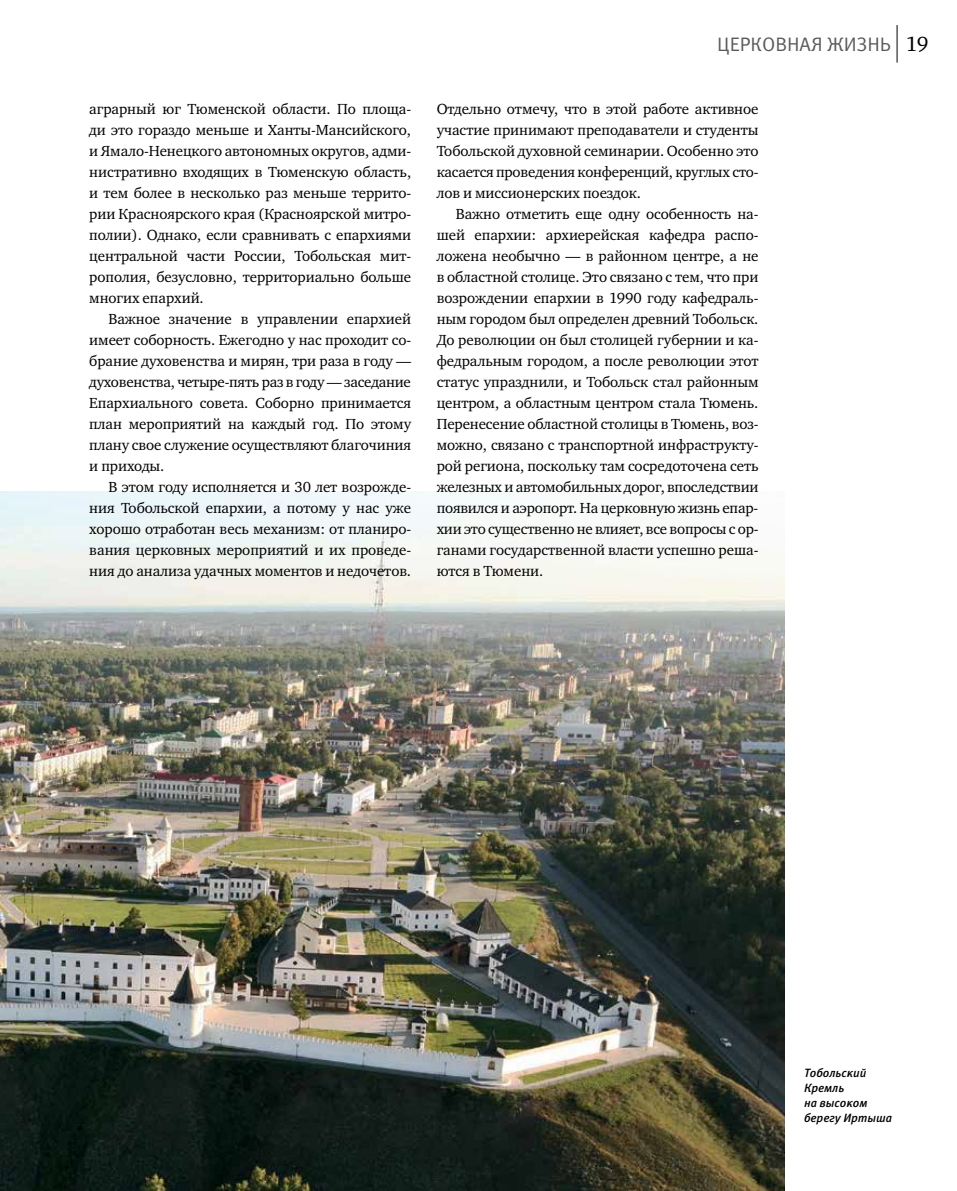
<style>
.page{position:relative;width:957px;height:1191px;background:#fff}
.page>*{position:absolute;margin:0;border:0;box-sizing:border-box;transform-origin:0 0}
.t1{font:19.5px "Meta Pro";letter-spacing:-.005em;color:#58595b}
.t2{font:15px/21px "Charter ITC";letter-spacing:-.005em;color:#000;text-align:justify}
.t3{font:italic 500 12px/15px "Meta Pro";letter-spacing:-.005em;color:#000}
.s1{font-family:"Charter ITC";font-size:21px;color:#000}
</style>
<div class="page">
<hr style="left:896px;top:25px;width:1px;height:38px;background:#000">
<img style="left:0;top:492px;width:784px;height:699px">
<p class="t2" style="left:89px;top:98px;width:323px">аграрный юг Тюменской области. По площа&shy;ди это гораздо меньше и Ханты-Мансийского, и Ямало-Ненецкого автономных округов, адми&shy;нистративно входящих в Тюменскую область, и тем более в несколько раз меньше террито&shy;рии Красноярского края (Красноярской митро&shy;полии). Однако, если сравнивать с епархиями центральной части России, Тобольская мит&shy;рополия, безусловно, территориально больше многих епархий.</p>
<p class="t2" style="left:89px;top:308px;width:323px;text-indent:19px">Важное значение в управлении епархией имеет соборность. Ежегодно у нас проходит со&shy;брание духовенства и мирян, три раза в году — духовенства, четыре-пять раз в году — заседание Епархиального совета. Соборно принимается план мероприятий на каждый год. По этому плану свое служение осуществляют благочиния и приходы.</p>
<p class="t2" style="left:89px;top:476px;width:323px;text-indent:19px">В этом году исполняется и 30 лет возрожде&shy;ния Тобольской епархии, а потому у нас уже хорошо отработан весь механизм: от планиро&shy;вания церковных мероприятий и их проведе&shy;ния до анализа удачных моментов и недочетов.</p>
<h1 class="t1" style="left:717px;top:32px;width:213px">ЦЕРКОВНАЯ ЖИЗНЬ <span class="s1">19</span></h1>
<p class="t2" style="left:437px;top:98px;width:323px">Отдельно отмечу, что в этой работе активное участие принимают преподаватели и студенты Тобольской духовной семинарии. Особенно это касается проведения конференций, круглых сто&shy;лов и миссионерских поездок.</p>
<p class="t2" style="left:437px;top:203px;width:323px;text-indent:19px">Важно отметить еще одну особенность на&shy;шей епархии: архиерейская кафедра распо&shy;ложена необычно — в районном центре, а не в областной столице. Это связано с тем, что при возрождении епархии в 1990 году кафедраль&shy;ным городом был определен древний Тобольск.<br>До революции он был столицей губернии и ка&shy;федральным городом, а после революции этот статус упразднили, и Тобольск стал районным центром, а областным центром стала Тюмень.<br>Перенесение областной столицы в Тюмень, воз&shy;можно, связано с транспортной инфраструкту&shy;рой региона, поскольку там сосредоточена сеть железных и автомобильных дорог, впоследствии появился и аэропорт. На церковную жизнь епар&shy;хии это существенно не влияет, все вопросы с ор&shy;ганами государственной власти успешно реша&shy;ются в Тюмени.</p>
<p class="t3" style="left:804px;top:1065px;width:90px">Тобольский<br>Кремль<br>на высоком берегу Иртыша</p>
</div>
